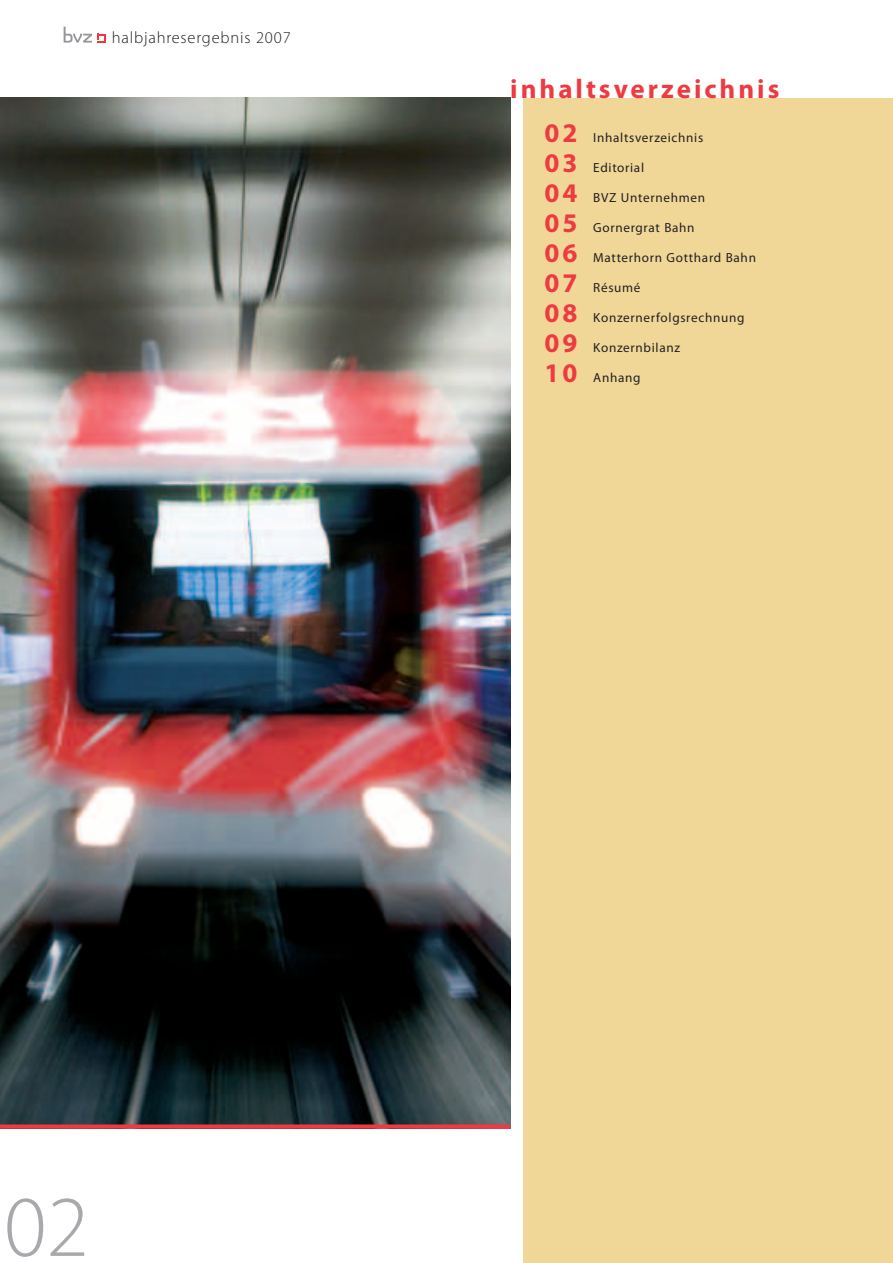
<style>
.page{position:relative;width:893px;height:1263px;background:#fff}
.page>*{position:absolute;margin:0;border:0;box-sizing:border-box;transform-origin:0 0}
.t1{font:300 87px "Myriad Pro";color:#a8a9ad}
.t2{font:700 27px "Myriad Pro";letter-spacing:.11em;color:#ee3a41}
.t3{font:300 16.5px "Myriad Pro";letter-spacing:.05em;color:#231f20}
.t4{font:13.2px "Myriad Pro";letter-spacing:.05em;color:#231f20}
.s1{font-weight:700;font-size:27px;color:#ee3a41}
</style>
<div class="page">
<div style="left:523px;top:98px;width:369px;height:1165px;background:#f0d798"></div>
<img style="left:0;top:98px;width:510px;height:1026px">
<svg style="left:64px;top:27px;width:42px;height:16px"></svg>
<div style="left:0;top:1124px;width:510px;height:5px;background:#ee3a41"></div>
<p class="t3" style="left:112px;top:31px;width:180px">halbjahresergebnis 2007</p>
<h2 class="t2" style="left:510px;top:79px;width:270px">inhaltsverzeichnis</h2>
<p class="t4" style="left:544px;top:132px;width:160px"><span class="s1">02</span> Inhaltsverzeichnis</p>
<p class="t4" style="left:544px;top:162px;width:101px"><span class="s1">03</span> Editorial</p>
<p class="t4" style="left:544px;top:192px;width:162px"><span class="s1">04</span> BVZ Unternehmen</p>
<p class="t4" style="left:544px;top:222px;width:152px"><span class="s1">05</span> Gornergrat Bahn</p>
<p class="t4" style="left:544px;top:252px;width:213px"><span class="s1">06</span> Matterhorn Gotthard Bahn</p>
<p class="t4" style="left:544px;top:282px;width:98px"><span class="s1">07</span> Résumé</p>
<p class="t4" style="left:544px;top:312px;width:201px"><span class="s1">08</span> Konzernerfolgsrechnung</p>
<p class="t4" style="left:544px;top:342px;width:137px"><span class="s1">09</span> Konzernbilanz</p>
<p class="t4" style="left:544px;top:372px;width:98px"><span class="s1">10</span> Anhang</p>
<h1 class="t1" style="left:4px;top:1193px;width:86px">02</h1>
</div>
